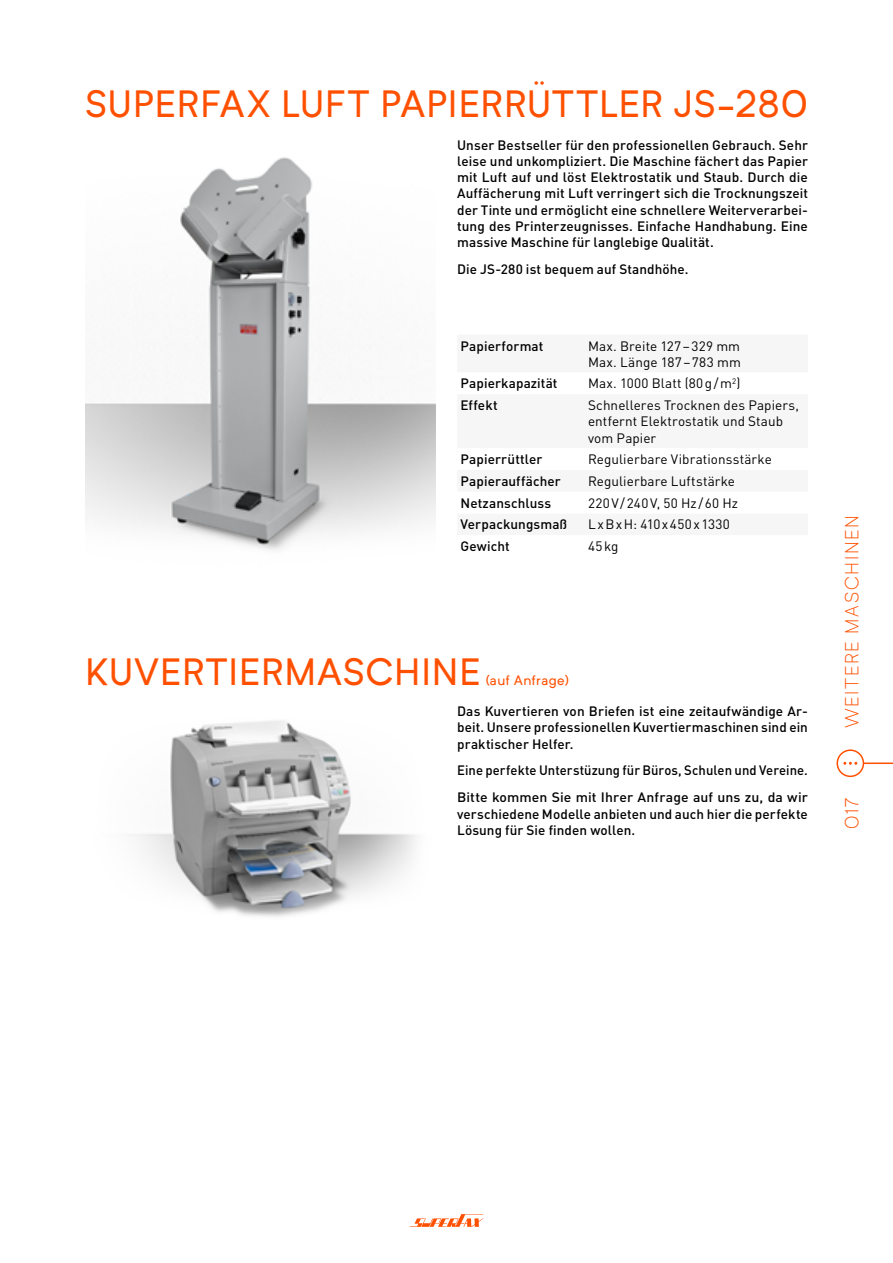
<style>
.page{position:relative;width:893px;height:1263px;background:#fff}
.page>*{position:absolute;margin:0;border:0;box-sizing:border-box;transform-origin:0 0}
.t1{font:500 37.5px "Formatif Std";letter-spacing:.02em;color:#ff5000}
.t2{font:300 18.75px "Formatif Std";letter-spacing:.09em;color:#ff5000}
.t3{font:500 13.5px/16.2px "DIN Pro";letter-spacing:.005em;color:#000;text-align:justify}
.t4{font:13.5px/16.2px "DIN Pro";letter-spacing:.01em;color:#000}
.t5{font:13.5px "DIN Pro";letter-spacing:.115em;color:#000}
.t6{font:500 13.5px "Formatif Std";letter-spacing:.035em;color:#ff5000}
</style>
<div class="page">
<img style="left:85px;top:157px;width:351px;height:394px">
<img style="left:131px;top:720px;width:285px;height:197px">
<div style="left:836px;top:749px;width:28px;height:28px;border:2px solid #ff5000;border-radius:50%"></div>
<svg style="left:843px;top:762px;width:14px;height:3px"></svg>
<hr style="left:865px;top:762px;width:28px;height:2px;background:#ff5000">
<svg style="left:409px;top:1214px;width:74px;height:13px"></svg>
<h1 class="t1" style="left:85px;top:80px;width:724px">SUPERFAX LUFT PAPIERRÜTTLER JS-280</h1>
<p class="t3" style="left:457px;top:136px;width:352px">Unser Bestseller für den professionellen Gebrauch. Sehr leise und unkompliziert. Die Maschine fächert das Papier mit Luft auf und löst Elektrostatik und Staub. Durch die Auffächerung mit Luft verringert sich die Trocknungszeit der Tinte und ermöglicht eine schnellere Weiterverarbei&shy;tung des Printerzeugnisses. Einfache Handhabung. Eine massive Maschine für langlebige Qualität.</p>
<p class="t3" style="left:457px;top:260px;width:233px">Die JS-280 ist bequem auf Standhöhe.</p>
<p class="t3" style="left:460px;top:337px;width:84px">Papierformat</p>
<p class="t4" style="left:588px;top:337px;width:154px">Max. Breite 127–329 mm<br>Max. Länge 187–783 mm</p>
<p class="t3" style="left:460px;top:375px;width:99px">Papierkapazität</p>
<p class="t4" style="left:588px;top:375px;width:154px">Max. 1000 Blatt (80g/m<sup>2</sup>)</p>
<p class="t3" style="left:460px;top:397px;width:39px">Effekt</p>
<p class="t4" style="left:588px;top:397px;width:212px">Schnelleres Trocknen des Papiers, entfernt Elektrostatik und Staub vom Papier</p>
<p class="t3" style="left:460px;top:451px;width:83px">Papierrüttler</p>
<p class="t4" style="left:588px;top:451px;width:185px">Regulierbare Vibrationsstärke</p>
<p class="t3" style="left:460px;top:472px;width:102px">Papierauffächer</p>
<p class="t4" style="left:588px;top:472px;width:149px">Regulierbare Luftstärke</p>
<p class="t3" style="left:460px;top:494px;width:92px">Netzanschluss</p>
<p class="t4" style="left:588px;top:494px;width:151px">220V/240V, 50 Hz/60 Hz</p>
<p class="t3" style="left:460px;top:516px;width:108px">Verpackungsmaß</p>
<p class="t5" style="left:588px;top:515px;width:143px">LxBxH: 410x450x1330</p>
<p class="t3" style="left:460px;top:538px;width:51px">Gewicht</p>
<p class="t4" style="left:588px;top:538px;width:32px">45kg</p>
<h1 class="t1" style="left:85px;top:648px;width:397px">KUVERTIERMASCHINE</h1>
<p class="t6" style="left:486px;top:672px;width:85px">(auf Anfrage)</p>
<p class="t3" style="left:457px;top:703px;width:352px">Das Kuvertieren von Briefen ist eine zeitaufwändige Ar&shy;beit. Unsere professionellen Kuvertiermaschinen sind ein praktischer Helfer.</p>
<p class="t3" style="left:457px;top:757px;width:352px;line-height:26.8px">Eine perfekte Unterstüzung für Büros, Schulen und Vereine.<br>Bitte kommen Sie mit Ihrer Anfrage auf uns zu, da wir</p>
<p class="t3" style="left:457px;top:805px;width:352px">verschiedene Modelle anbieten und auch hier die perfekte<br>Lösung für Sie finden wollen.</p>
<h2 class="t2" style="left:840px;top:728px;width:214px;rotate:-90deg">WEITERE MASCHINEN</h2>
<h2 class="t2" style="left:840px;top:829px;width:32px;rotate:-90deg">017</h2>
</div>
